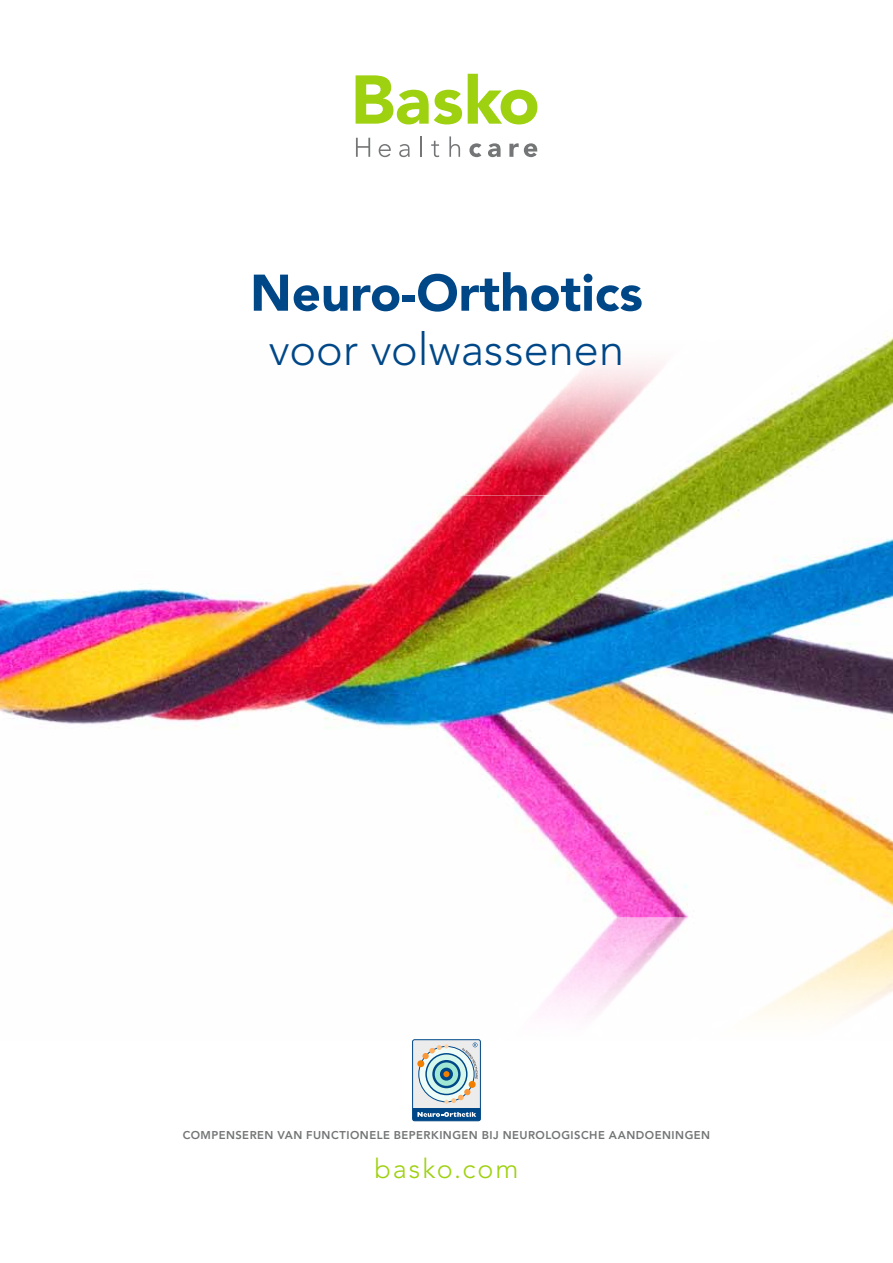
<style>
.page{position:relative;width:893px;height:1263px;background:#fff}
.page>*{position:absolute;margin:0;border:0;box-sizing:border-box;transform-origin:0 0}
.t1{font:900 51px "Avenir LT Std";color:#004788}
.t2{font:300 45px "Avenir LT Std";letter-spacing:.005em;color:#004788}
.t3{font:300 27px "Avenir LT Std";letter-spacing:.075em;color:#9ed10f}
.t4{font:800 11.25px "Avenir LT Std";letter-spacing:.045em;color:#747576}
</style>
<div class="page">
<svg style="left:356px;top:75px;width:106px;height:49px"></svg>
<svg style="left:468px;top:74px;width:69px;height:50px"></svg>
<svg style="left:356px;top:138px;width:14px;height:19px"></svg>
<svg style="left:379px;top:144px;width:12px;height:13px"></svg>
<svg style="left:399px;top:144px;width:11px;height:13px"></svg>
<hr style="left:420px;top:136px;width:2px;height:21px;background:#747576">
<svg style="left:431px;top:141px;width:8px;height:16px"></svg>
<svg style="left:449px;top:136px;width:11px;height:21px"></svg>
<svg style="left:469px;top:143px;width:12px;height:14px"></svg>
<svg style="left:488px;top:143px;width:13px;height:14px"></svg>
<svg style="left:509px;top:143px;width:28px;height:14px"></svg>
<img style="left:0;top:336px;width:893px;height:786px">
<img style="left:0;top:336px;width:835px;height:159px">
<div style="left:413px;top:1040px;width:67px;height:81px;background:#ececec;border-radius:2px"></div>
<div style="left:413px;top:1108px;width:67px;height:13px;background:#004788"></div>
<div style="left:412px;top:1039px;width:69px;height:82px;border:1px solid #004788;border-radius:2px"></div>
<svg style="left:417px;top:1112px;width:59px;height:5px"></svg>
<svg style="left:419px;top:1046px;width:55px;height:56px"></svg>
<svg style="left:426px;top:1054px;width:41px;height:40px"></svg>
<div style="left:425px;top:1053px;width:42px;height:42px;border:1px solid #004788;border-radius:50%"></div>
<svg style="left:434px;top:1061px;width:25px;height:26px"></svg>
<div style="left:432px;top:1060px;width:29px;height:28px;border:2px solid #004788;border-radius:50%"></div>
<div style="left:417px;top:1060px;width:7px;height:7px;background:#f27e00;border-radius:50%"></div>
<div style="left:422px;top:1053px;width:7px;height:6px;background:#fa9636;border-radius:50%"></div>
<svg style="left:429px;top:1044px;width:19px;height:9px"></svg>
<div style="left:469px;top:1081px;width:7px;height:7px;background:#f27e00;border-radius:50%"></div>
<svg style="left:444px;top:1089px;width:26px;height:15px"></svg>
<div style="left:442px;top:1069px;width:9px;height:10px;background:#f27e00;border-radius:50%"></div>
<div style="left:440px;top:1068px;width:13px;height:12px;border:3px solid #004788;border-radius:50%"></div>
<svg style="left:462px;top:1042px;width:16px;height:37px"></svg>
<h1 class="t1" style="left:250px;top:262px;width:394px">Neuro-Orthotics</h1>
<h2 class="t2" style="left:269px;top:323px;width:357px">voor volwassenen</h2>
<p class="t4" style="left:183px;top:1128px;width:529px">COMPENSEREN VAN FUNCTIONELE BEPERKINGEN BIJ NEUROLOGISCHE AANDOENINGEN</p>
<h3 class="t3" style="left:374px;top:1153px;width:146px">basko.com</h3>
</div>
